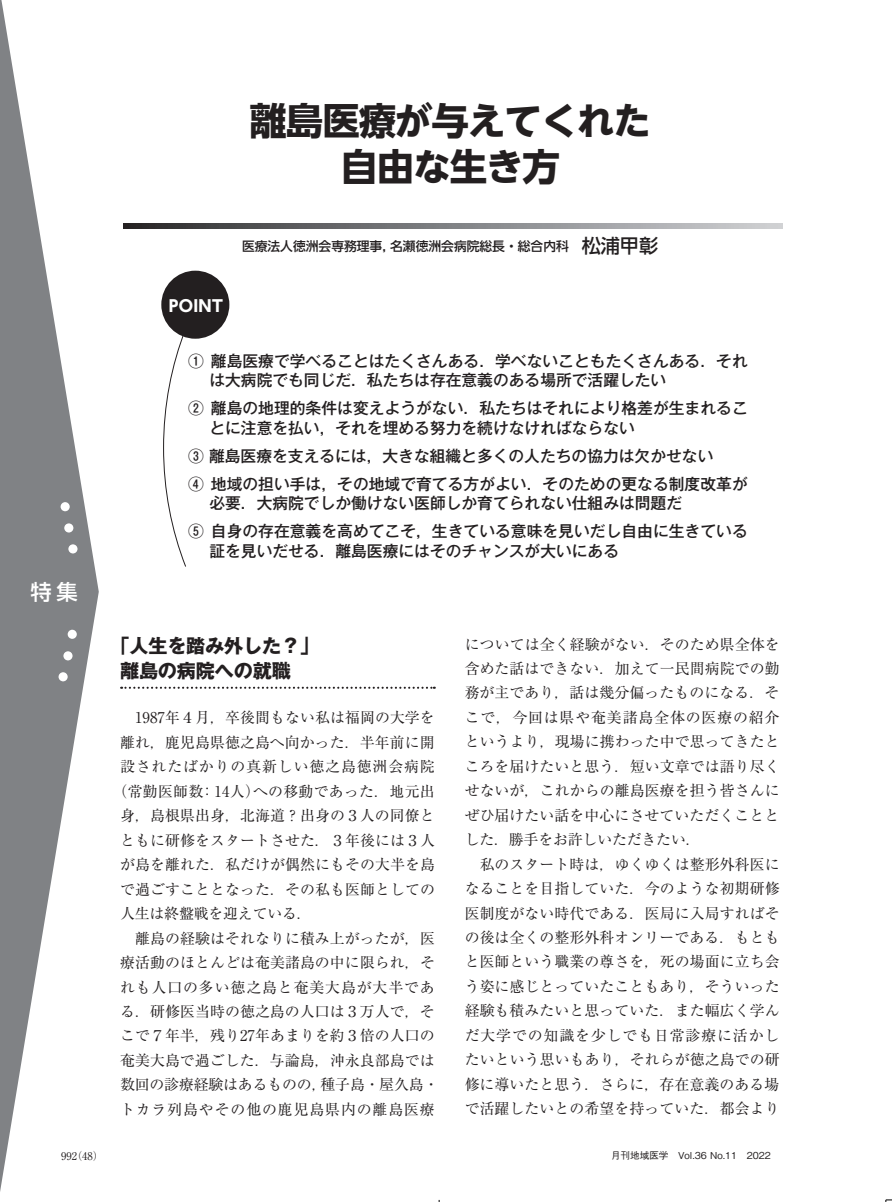
<style>
.page{position:relative;width:892px;height:1202px;background:#fff}
.page>*{position:absolute;margin:0;border:0;box-sizing:border-box;transform-origin:0 0}
.t1{font:700 37.5px/46.5px "UD Shin Go NT Pro";letter-spacing:-.03em;color:#231f20;text-align:center}
.t2{font:500 21.3px "Shin Go Pro";color:#fff}
.t3{font:700 19.2px/24.8px "Gothic MB101 Pr 6 N";letter-spacing:-.01em;color:#231f20;text-align:center}
.t4{font:700 15.9px "UD Shin Go NT Pro";letter-spacing:.015em;color:#fff}
.t5{font:500 15.75px/19.5px "Gothic MB101 Pr 6 N";color:#231f20}
.t6{font:14.85px/24.5px "Ryumin Pro";letter-spacing:.005em;color:#231f20}
.t7{font:14.85px "Ryumin Pro";letter-spacing:.06em;color:#231f20}
.t8{font:500 12.75px "UD Shin Go NT Pro";color:#231f20}
.t9{font:10.65px "Ryumin Pro";color:#231f20}
.t10{font:500 9.6px "Gothic BBB Pro";color:#231f20}
.s1{font-size:19.2px}
</style>
<div class="page">
<svg style="left:0;top:0;width:99px;height:1186px"></svg>
<div style="left:68px;top:630px;width:9px;height:9px;background:#fff;border-radius:50%"></div>
<div style="left:63px;top:651px;width:10px;height:9px;background:#fff;border-radius:50%"></div>
<div style="left:59px;top:672px;width:9px;height:9px;background:#fff;border-radius:50%"></div>
<div style="left:68px;top:544px;width:9px;height:9px;background:#fff;border-radius:50%"></div>
<div style="left:64px;top:523px;width:9px;height:9px;background:#fff;border-radius:50%"></div>
<div style="left:61px;top:502px;width:9px;height:9px;background:#fff;border-radius:50%"></div>
<svg style="left:121px;top:687px;width:314px;height:2px"></svg>
<svg style="left:123px;top:224px;width:659px;height:4px;background:#7e7f82"></svg>
<div style="left:161px;top:271px;width:68px;height:68px;background:#231f20;border-radius:50%"></div>
<svg style="left:163px;top:328px;width:24px;height:239px"></svg>
<svg style="left:885px;top:1199px;width:7px;height:3px"></svg>
<h1 class="t1" style="left:249px;top:96px;width:403px">離島医療が与えてくれた自由な生き方</h1>
<p class="t4" style="left:169px;top:293px;width:55px">POINT</p>
<p class="t8" style="left:242px;top:235px;width:417px">医療法人徳洲会専務理事, 名瀬徳洲会病院総長・総合内科　<span class="s1">松浦甲彰</span></p>
<h2 class="t2" style="left:31px;top:574px;width:49px">特集</h2>
<p class="t5" style="left:209px;top:350px;width:540px;text-indent:-21px">① 離島医療で学べることはたくさんある．学べないこともたくさんある．それは大病院でも同じだ．私たちは存在意義のある場所で活躍したい</p>
<p class="t5" style="left:209px;top:398px;width:540px;text-indent:-21px">② 離島の地理的条件は変えようがない．私たちはそれにより格差が生まれることに注意を払い，それを埋める努力を続けなければならない</p>
<p class="t5" style="left:188px;top:441px;width:561px;line-height:28px">③ 離島医療を支えるには，大きな組織と多くの人たちの協力は欠かせない<br>④ 地域の担い手は，その地域で育てる方がよい．そのための更なる制度改革が</p>
<p class="t5" style="left:188px;top:488px;width:561px;line-height:28px;text-indent:21px">必要．大病院でしか働けない医師しか育てられない仕組みは問題だ<br>⑤ 自身の存在意義を高めてこそ，生きている意味を見いだし自由に生きている</p>
<p class="t5" style="left:209px;top:540px;width:411px">証を見いだせる．離島医療にはそのチャンスが大いにある</p>
<p class="t3" style="left:110px;top:633px;width:220px">「人生を踏み外した？」離島の病院への就職　　</p>
<p class="t6" style="left:120px;top:705px;width:316px">　1987年４月，卒後間もない私は福岡の大学を</p>
<p class="t6" style="left:120px;top:729px;width:316px">離れ，鹿児島県徳之島へ向かった．半年前に開</p>
<p class="t7" style="left:120px;top:755px;width:316px">設されたばかりの真新しい徳之島徳洲会病院</p>
<p class="t6" style="left:113px;top:778px;width:324px">（常勤医師数：14人）への移動であった．地元出</p>
<p class="t6" style="left:120px;top:802px;width:316px">身，島根県出身，北海道？出身の３人の同僚と</p>
<p class="t6" style="left:120px;top:827px;width:316px">ともに研修をスタートさせた．３年後には３人</p>
<p class="t6" style="left:120px;top:851px;width:316px">が島を離れた．私だけが偶然にもその大半を島</p>
<p class="t6" style="left:120px;top:876px;width:316px">で過ごすこととなった．その私も医師としての</p>
<p class="t6" style="left:120px;top:900px;width:193px">人生は終盤戦を迎えている．</p>
<p class="t6" style="left:120px;top:925px;width:316px">　離島の経験はそれなりに積み上がったが，医</p>
<p class="t6" style="left:120px;top:949px;width:316px">療活動のほとんどは奄美諸島の中に限られ，そ</p>
<p class="t7" style="left:120px;top:975px;width:316px">れも人口の多い徳之島と奄美大島が大半であ</p>
<p class="t6" style="left:120px;top:998px;width:316px">る．研修医当時の徳之島の人口は３万人で，そ</p>
<p class="t6" style="left:120px;top:1022px;width:316px">こで７年半，残り27年あまりを約３倍の人口の</p>
<p class="t6" style="left:120px;top:1047px;width:316px">奄美大島で過ごした．与論島，沖永良部島では</p>
<p class="t6" style="left:120px;top:1071px;width:320px">数回の診療経験はあるものの，種子島・屋久島・</p>
<p class="t7" style="left:120px;top:1097px;width:316px">トカラ列島やその他の鹿児島県内の離島医療</p>
<p class="t6" style="left:464px;top:631px;width:316px">については全く経験がない．そのため県全体を含めた話はできない．加えて一民間病院での勤務が主であり，話は幾分偏ったものになる．そこで，今回は県や奄美諸島全体の医療の紹介というより，現場に携わった中で思ってきたところを届けたいと思う．短い文章では語り尽くせないが，これからの離島医療を担う皆さんにぜひ届けたい話を中心にさせていただくこととした．勝手をお許しいただきたい．<br>　私のスタート時は，ゆくゆくは整形外科医になることを目指していた．今のような初期研修医制度がない時代である．医局に入局すればその後は全くの整形外科オンリーである．もともと医師という職業の尊さを，死の場面に立ち会う姿に感じとっていたこともあり，そういった経験も積みたいと思っていた．また幅広く学んだ大学での知識を少しでも日常診療に活かしたいという思いもあり，それらが徳之島での研修に導いたと思う．さらに，存在意義のある場で活躍したいとの希望を持っていた．都会より</p>
<p class="t9" style="left:61px;top:1148px;width:44px">992（48）</p>
<p class="t10" style="left:611px;top:1148px;width:161px">月刊地域医学　Vol.36 No.11　2022</p>
</div>
